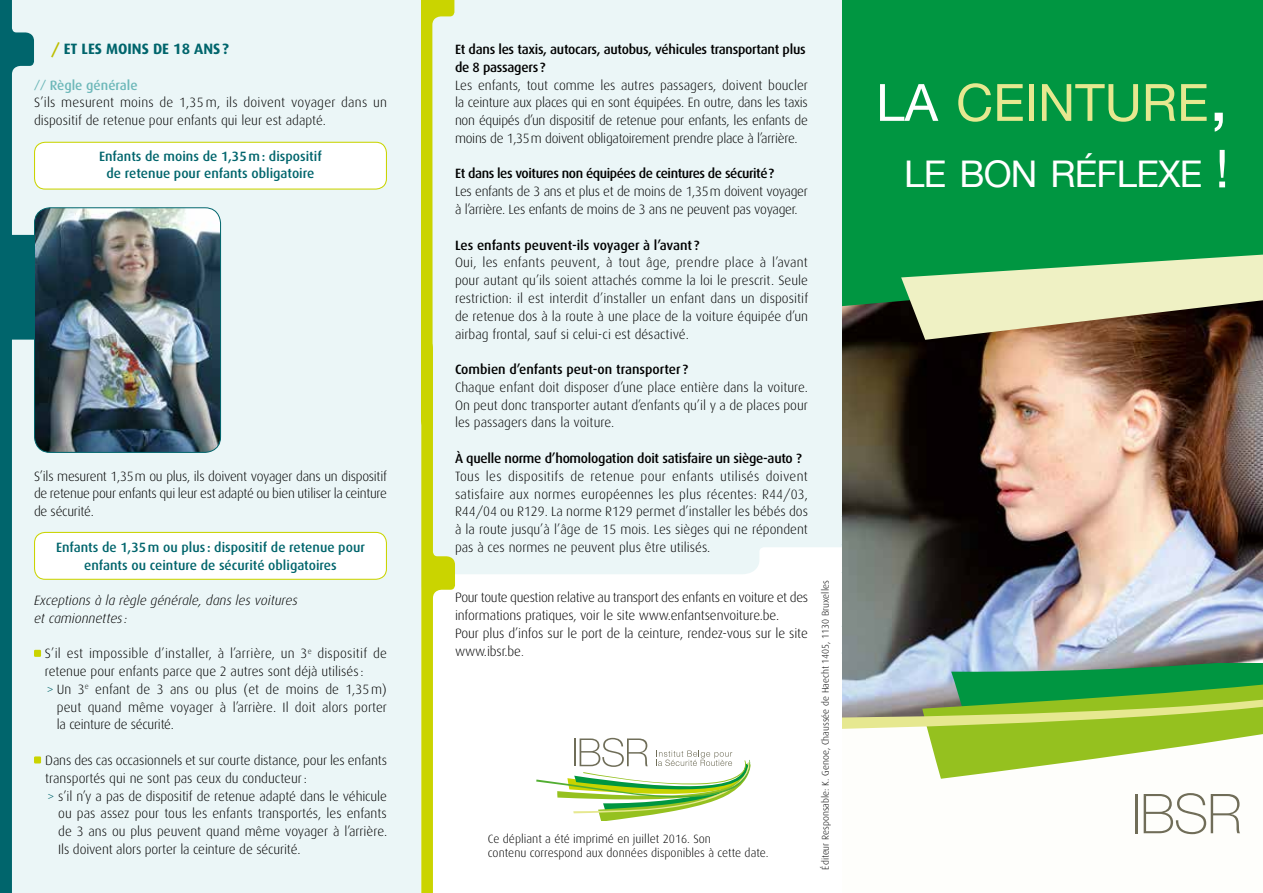
<style>
.page{position:relative;width:1263px;height:893px;background:#fff}
.page>*{position:absolute;margin:0;border:0;box-sizing:border-box;transform-origin:0 0}
.t1{font:51.45px "Helvetica Neue LT Com";color:#e6e890}
.t2{font:36.75px "Helvetica Neue LT Com";letter-spacing:-.02em;color:#fff}
.t3{font:700 15px "Dax";color:#00656c}
.t4{font:300 13.5px/17.9px "Dax";letter-spacing:-.01em;color:#000;text-align:justify}
.t5{font:500 13.5px/17.9px "Dax";letter-spacing:-.02em;color:#000}
.t6{font:500 13.5px/17.9px "Dax";color:#00656c;text-align:center}
.t7{font:500 13.5px "Dax";color:#000}
.t8{font:italic 300 13.5px/17.9px "Dax";color:#000}
.t9{font:300 13.5px "Dax";letter-spacing:.015em;color:#000}
.t10{font:300 12px/14.4px "Dax";color:#000}
.t11{font:300 9.75px "Dax";color:#000}
.s1{color:#bcbe00}
.s2{font-weight:500;font-size:10.5px;color:#6db8b9}
.s3{font-weight:500;color:#6db8b9}
.s4{color:#00656c}
.s5{font-size:12px}
.s6{color:#fff}
.s7{font-size:73.5px;color:#fff}
.s8{font-size:52.5px}
</style>
<div class="page">
<div style="left:0;top:0;width:842px;height:893px;background:#ebf6f7"></div>
<svg style="left:455px;top:547px;width:387px;height:346px;background:#fdfefe"></svg>
<svg style="left:0;top:0;width:198px;height:893px"></svg>
<div style="left:35px;top:142px;width:351px;height:47px;background:#fff;border-radius:11px"></div>
<div style="left:34px;top:142px;width:353px;height:48px;border:1px solid #cad400;border-radius:11px"></div>
<div style="left:35px;top:532px;width:351px;height:47px;background:#fff;border-radius:11px"></div>
<div style="left:34px;top:532px;width:353px;height:48px;border:1px solid #cad400;border-radius:11px"></div>
<svg style="left:421px;top:0;width:34px;height:893px"></svg>
<div style="left:34px;top:650px;width:7px;height:7px;background:#cad400"></div>
<div style="left:34px;top:756px;width:7px;height:7px;background:#cad400"></div>
<div style="left:843px;top:659px;width:420px;height:234px;background:#fefefb"></div>
<img style="left:842px;top:306px;width:421px;height:357px">
<svg style="left:842px;top:663px;width:421px;height:116px"></svg>
<div style="left:842px;top:0;width:421px;height:306px;background:#009641"></div>
<svg style="left:901px;top:255px;width:362px;height:85px;background:#a7b589"></svg>
<hr style="left:1135px;top:794px;width:3px;height:39px;background:#706d58">
<svg style="left:1144px;top:793px;width:96px;height:41px"></svg>
<svg style="left:536px;top:738px;width:214px;height:83px;background:#d8e8c5"></svg>
<img style="left:34px;top:208px;width:187px;height:244px">
<div style="left:34px;top:207px;width:187px;height:246px;border:1px solid #00656c;border-radius:16px"></div>
<p class="t3" style="left:51px;top:40px;width:180px"><span class="s1">/</span> ET LES MOINS DE 18 ANS ?</p>
<p class="t4" style="left:34px;top:76px;width:354px;text-align:left"><span class="s2">//</span> <span class="s3">Règle générale<br></span>S’ils mesurent moins de 1,35 m, ils doivent voyager dans un dispositif de retenue pour enfants qui leur est adapté.</p>
<p class="t6" style="left:99px;top:147px;width:224px">Enfants de moins de 1,35m: dispositif de retenue pour enfants obligatoire</p>
<p class="t4" style="left:34px;top:467px;width:354px">S’ils mesurent 1,35m ou plus, ils doivent voyager dans un dispositif de retenue pour enfants qui leur est adapté ou bien utiliser la ceinture de sécurité.</p>
<p class="t6" style="left:56px;top:538px;width:310px">Enfants de 1,35m ou plus : dispositif de retenue pour enfants ou ceinture de sécurité obligatoires</p>
<p class="t8" style="left:34px;top:592px;width:265px">Exceptions à la règle générale, dans les voitures et camionnettes:</p>
<p class="t9" style="left:45px;top:646px;width:344px">S’il est impossible d’installer, à l’arrière, un 3<sup>e</sup> dispositif de</p>
<p class="t4" style="left:45px;top:663px;width:320px">retenue pour enfants parce que 2 autres sont déjà utilisés:</p>
<p class="t4" style="left:47px;top:680px;width:342px"><span class="s4">&gt;</span> Un 3<sup>e</sup> enfant de 3 ans ou plus (et de moins de 1,35m)</p>
<p class="t4" style="left:57px;top:698px;width:332px">peut quand même voyager à l’arrière. Il doit alors porter</p>
<p class="t4" style="left:57px;top:716px;width:119px">la ceinture de sécurité.</p>
<p class="t4" style="left:45px;top:751px;width:343px">Dans des cas occasionnels et sur courte distance, pour les enfants</p>
<p class="t4" style="left:45px;top:769px;width:263px">transportés qui ne sont pas ceux du conducteur:</p>
<p class="t4" style="left:48px;top:787px;width:341px"><span class="s4">&gt;</span> s’il n’y a pas de dispositif de retenue adapté dans le véhicule</p>
<p class="t4" style="left:58px;top:805px;width:330px">ou pas assez pour tous les enfants transportés, les enfants</p>
<p class="t4" style="left:58px;top:823px;width:330px">de 3 ans ou plus peuvent quand même voyager à l’arrière.</p>
<p class="t4" style="left:58px;top:840px;width:244px">Ils doivent alors porter la ceinture de sécurité.</p>
<p class="t5" style="left:455px;top:41px;width:352px">Et dans les taxis, autocars, autobus, véhicules transportant plus de 8 passagers?</p>
<p class="t4" style="left:455px;top:76px;width:354px">Les enfants, tout comme les autres passagers, doivent boucler la ceinture aux places qui en sont équipées. En outre, dans les taxis non équipés d’un dispositif de retenue pour enfants, les enfants de moins de 1,35m doivent obligatoirement prendre place à l’arrière.</p>
<p class="t5" style="left:455px;top:165px;width:321px">Et dans les voitures non équipées de ceintures de sécurité?</p>
<p class="t4" style="left:455px;top:183px;width:354px">Les enfants de 3 ans et plus et de moins de 1,35m doivent voyager à l’arrière. Les enfants de moins de 3 ans ne peuvent pas voyager.</p>
<p class="t7" style="left:455px;top:237px;width:246px">Les enfants peuvent-ils voyager à l’avant ?</p>
<p class="t4" style="left:455px;top:254px;width:355px">Oui, les enfants peuvent, à tout âge, prendre place à l’avant pour autant qu’ils soient attachés comme la loi le prescrit. Seule restriction: il est interdit d’installer un enfant dans un dispositif de retenue dos à la route à une place de la voiture équipée d’un airbag frontal, sauf si celui-ci est désactivé.</p>
<p class="t7" style="left:455px;top:362px;width:235px">Combien d’enfants peut-on transporter ?</p>
<p class="t4" style="left:455px;top:378px;width:354px">Chaque enfant doit disposer d’une place entière dans la voiture.<br>On peut donc transporter autant d’enfants qu’il y a de places pour les passagers dans la voiture.</p>
<p class="t5" style="left:455px;top:449px;width:348px">À quelle norme d’homologation doit satisfaire un siège-auto ?</p>
<p class="t4" style="left:455px;top:467px;width:355px">Tous les dispositifs de retenue pour enfants utilisés doivent satisfaire aux normes européennes les plus récentes: R44/03, R44/04 ou R129. La norme R129 permet d’installer les bébés dos à la route jusqu’à l’âge de 15 mois. Les sièges qui ne répondent pas à ces normes ne peuvent plus être utilisés.</p>
<p class="t4" style="left:455px;top:588px;width:355px;text-align:left">Pour toute question relative au transport des enfants en voiture et des informations pratiques, voir le site www.enfantsenvoiture.be.<br>Pour plus d’infos sur le port de la ceinture, rendez-vous sur le site www.ibsr.be<span class="s5">.</span></p>
<p class="t11" style="left:820px;top:870px;width:291px;rotate:-90deg">Éditeur Responsable: K. Genoe, Chaussée de Haecht 1405, 1130 Bruxelles</p>
<p class="t10" style="left:488px;top:832px;width:282px">Ce dépliant a été imprimé en juillet 2016. Son<br>contenu correspond aux données disponibles à cette date.</p>
<h1 class="t1" style="left:876px;top:71px;width:354px"><span class="s6">LA</span> CEINTURE<span class="s7">,</span></h1>
<h2 class="t2" style="left:904px;top:152px;width:326px">LE BON RÉFLEXE <span class="s8">!</span></h2>
</div>
